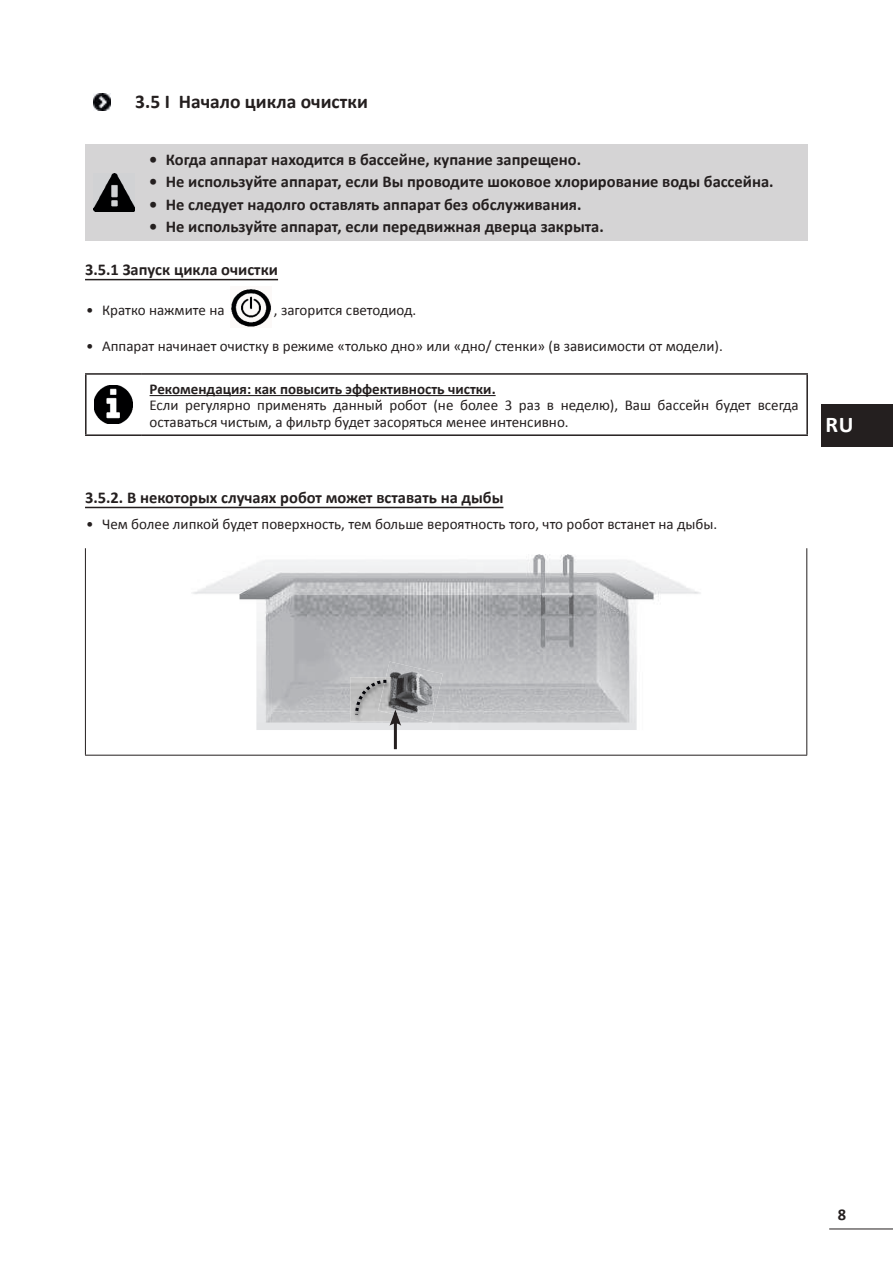
<style>
.page{position:relative;width:893px;height:1263px;background:#fff}
.page>*{position:absolute;margin:0;border:0;box-sizing:border-box;transform-origin:0 0}
.t1{font:700 22.5px "Calibri";color:#fff}
.t2{font:700 19.5px "Calibri";color:#241f1f}
.t3{font:700 16.5px "Calibri";color:#241f1f}
.t4{font:15px/16.5px "Calibri";color:#241f1f}
.t5{font:700 15px "Calibri";color:#241f1f}
</style>
<div class="page">
<hr style="left:829px;top:1228px;width:64px;height:1px;background:#241f1f">
<hr style="left:85px;top:279px;width:193px;height:1px;background:#241f1f">
<hr style="left:85px;top:507px;width:418px;height:1px;background:#241f1f">
<img style="left:94px;top:94px;width:17px;height:17px">
<div style="left:85px;top:144px;width:55px;height:96px;background:#d5d4d5"></div>
<div style="left:140px;top:144px;width:668px;height:96px;background:#d5d4d5"></div>
<img style="left:94px;top:173px;width:41px;height:38px">
<img style="left:231px;top:289px;width:40px;height:38px">
<hr style="left:85px;top:373px;width:56px;height:2px;background:#241f1f">
<hr style="left:85px;top:375px;width:2px;height:59px;background:#241f1f">
<hr style="left:141px;top:373px;width:667px;height:2px;background:#241f1f">
<hr style="left:806px;top:375px;width:2px;height:59px;background:#241f1f">
<hr style="left:85px;top:434px;width:56px;height:2px;background:#241f1f">
<hr style="left:141px;top:434px;width:667px;height:2px;background:#241f1f">
<img style="left:94px;top:385px;width:39px;height:39px">
<hr style="left:150px;top:395px;width:346px;height:1px;background:#241f1f">
<hr style="left:85px;top:548px;width:1px;height:207px;background:#241f1f">
<hr style="left:806px;top:548px;width:1px;height:207px;background:#241f1f">
<hr style="left:85px;top:755px;width:722px;height:1px;background:#241f1f">
<img style="left:192px;top:554px;width:509px;height:176px">
<hr style="left:394px;top:720px;width:3px;height:29px;background:#241f1f">
<img style="left:386px;top:661px;width:57px;height:62px">
<img style="left:350px;top:677px;width:28px;height:44px">
<img style="left:378px;top:677px;width:13px;height:1px">
<svg style="left:354px;top:678px;width:47px;height:48px;background:#a4a4a5"></svg>
<div style="left:821px;top:404px;width:72px;height:42px;background:#241f1f"></div>
<h2 class="t2" style="left:135px;top:89px;width:234px">3.5 I Начало цикла очистки</h2>
<p class="t3" style="left:149px;top:149px;width:434px">• Когда аппарат находится в бассейне, купание запрещено.</p>
<p class="t3" style="left:149px;top:171px;width:626px">• Не используйте аппарат, если Вы проводите шоковое хлорирование воды бассейна.</p>
<p class="t3" style="left:149px;top:194px;width:434px">• Не следует надолго оставлять аппарат без обслуживания.</p>
<p class="t3" style="left:149px;top:216px;width:456px">• Не используйте аппарат, если передвижная дверца закрыта.</p>
<p class="t3" style="left:85px;top:259px;width:195px">3.5.1 Запуск цикла очистки</p>
<p class="t4" style="left:86px;top:301px;width:140px">• Кратко нажмите на</p>
<p class="t4" style="left:274px;top:301px;width:144px">, загорится светодиод.</p>
<p class="t4" style="left:86px;top:337px;width:638px">• Аппарат начинает очистку в режиме «только дно» или «дно/ стенки» (в зависимости от модели).</p>
<p class="t5" style="left:150px;top:379px;width:348px">Рекомендация: как повысить эффективность чистки.</p>
<p class="t4" style="left:150px;top:397px;width:651px">Если регулярно применять данный робот (не более 3 раз в неделю), Ваш бассейн будет всегда оставаться чистым, а фильтр будет засоряться менее интенсивно.</p>
<p class="t3" style="left:85px;top:487px;width:420px">3.5.2. В некоторых случаях робот может вставать на дыбы</p>
<p class="t4" style="left:86px;top:516px;width:633px">• Чем более липкой будет поверхность, тем больше вероятность того, что робот встанет на дыбы.</p>
<h1 class="t1" style="left:825px;top:410px;width:30px">RU</h1>
<p class="t3" style="left:838px;top:1204px;width:10px">8</p>
</div>
